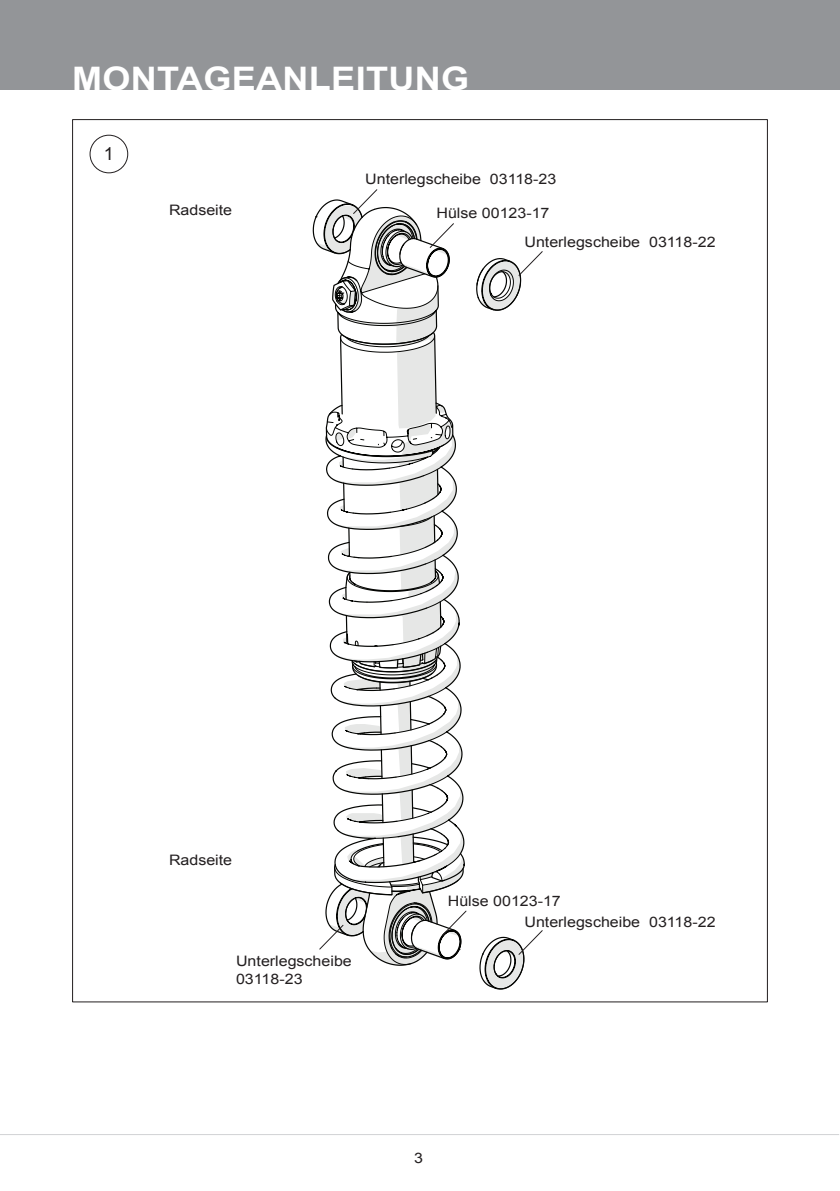
<style>
.page{position:relative;width:840px;height:1191px;background:#fff}
.page>*{position:absolute;margin:0;border:0;box-sizing:border-box;transform-origin:0 0}
.t1{font:700 32.4px "Arial";letter-spacing:.01em;color:#fff;scale:1.11 1}
.t2{font:18px "Arial";color:#231f20}
.t3{font:14.4px/18px "Arial";color:#231f20;scale:1.11 1}
</style>
<div class="page">
<div style="left:0;top:0;width:839px;height:90px;background:#939598"></div>
<hr style="left:0;top:1134px;width:838px;height:1px;background:#d1d2d4">
<div style="left:89px;top:135px;width:39px;height:38px;border:1px solid #231f20;border-radius:50%"></div>
<svg style="left:479px;top:930px;width:64px;height:59px"></svg>
<svg style="left:312px;top:189px;width:155px;height:777px"></svg>
<svg style="left:476px;top:251px;width:67px;height:60px"></svg>
<h1 class="t1" style="left:72px;top:57px;width:189px">MONTAGEANL</h1>
<h1 class="t1" style="left:331px;top:57px;width:126px">EITUNG</h1>
<p class="t2" style="left:104px;top:142px;width:12px">1</p>
<p class="t3" style="left:365px;top:170px;width:174px">Unterlegscheibe 03118-23</p>
<p class="t3" style="left:169px;top:201px;width:58px">Radseite</p>
<p class="t3" style="left:436px;top:204px;width:103px">Hülse 00123-17</p>
<p class="t3" style="left:524px;top:233px;width:174px">Unterlegscheibe 03118-22</p>
<p class="t3" style="left:169px;top:851px;width:58px">Radseite</p>
<p class="t3" style="left:236px;top:951px;width:106px">Unterlegscheibe<br>03118-23</p>
<p class="t3" style="left:447px;top:892px;width:103px">Hülse 00123-17</p>
<p class="t3" style="left:524px;top:913px;width:174px">Unterlegscheibe 03118-22</p>
<p class="t3" style="left:414px;top:1149px;width:10px">3</p>
</div>
